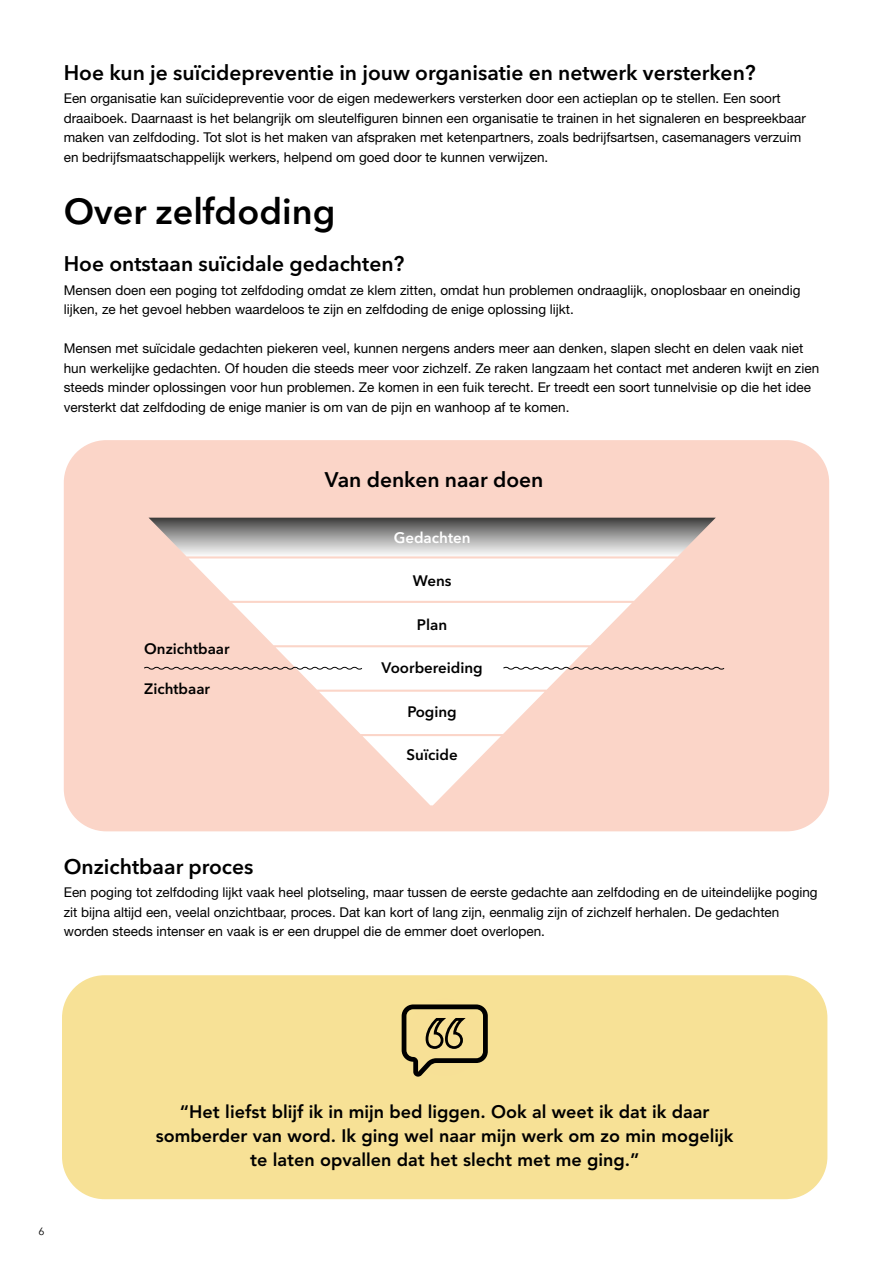
<style>
.page{position:relative;width:893px;height:1263px;background:#fff}
.page>*{position:absolute;margin:0;border:0;box-sizing:border-box;transform-origin:0 0}
.t1{font:600 36px "Avenir Next LT Pro";color:#000}
.t2{font:600 21px "Avenir Next LT Pro";color:#000}
.t3{font:800 18px/24px "Avenir LT Std";color:#000;text-align:center}
.t4{font:600 15.15px "Avenir Next LT Pro";color:#000}
.t5{font:600 15.15px "Avenir Next LT Pro";color:#fff}
.t6{font:600 15px "Avenir Next LT Pro";color:#000}
.t7{font:13.5px/19.5px "Helvetica Neue LT Std";color:#000}
.t8{font:10.5px "Avenir Next LT Pro";color:#000}
</style>
<div class="page">
<div style="left:62px;top:975px;width:765px;height:224px;background:#f7e196;border-radius:43px"></div>
<div style="left:64px;top:440px;width:765px;height:391px;background:#fbd5c8;border-radius:43px"></div>
<svg style="left:144px;top:518px;width:581px;height:287px"></svg>
<svg style="left:402px;top:1004px;width:86px;height:72px"></svg>
<h2 class="t2" style="left:64px;top:60px;width:693px">Hoe kun je suïcidepreventie in jouw organisatie en netwerk versterken?</h2>
<p class="t7" style="left:64px;top:89px;width:744px">Een organisatie kan suïcidepreventie voor de eigen medewerkers versterken door een actieplan op te stellen. Een soort draaiboek. Daarnaast is het belangrijk om sleutelfiguren binnen een organisatie te trainen in het signaleren en bespreekbaar maken van zelfdoding. Tot slot is het maken van afspraken met ketenpartners, zoals bedrijfsartsen, casemanagers verzuim en bedrijfsmaatschappelijk werkers, helpend om goed door te kunnen verwijzen.</p>
<h1 class="t1" style="left:64px;top:189px;width:273px">Over zelfdoding</h1>
<h2 class="t2" style="left:64px;top:251px;width:342px">Hoe ontstaan suïcidale gedachten?</h2>
<p class="t7" style="left:64px;top:280px;width:738px">Mensen doen een poging tot zelfdoding omdat ze klem zitten, omdat hun problemen ondraaglijk, onoplosbaar en oneindig lijken, ze het gevoel hebben waardeloos te zijn en zelfdoding de enige oplossing lijkt.</p>
<p class="t7" style="left:64px;top:339px;width:757px">Mensen met suïcidale gedachten piekeren veel, kunnen nergens anders meer aan denken, slapen slecht en delen vaak niet hun werkelijke gedachten. Of houden die steeds meer voor zichzelf. Ze raken langzaam het contact met anderen kwijt en zien steeds minder oplossingen voor hun problemen. Ze komen in een fuik terecht. Er treedt een soort tunnelvisie op die het idee versterkt dat zelfdoding de enige manier is om van de pijn en wanhoop af te komen.</p>
<p class="t6" style="left:144px;top:640px;width:87px">Onzichtbaar</p>
<p class="t6" style="left:144px;top:680px;width:67px">Zichtbaar</p>
<h2 class="t2" style="left:325px;top:467px;width:220px">Van denken naar doen</h2>
<p class="t5" style="left:394px;top:528px;width:79px">Gedachten</p>
<p class="t4" style="left:413px;top:572px;width:40px">Wens</p>
<p class="t4" style="left:417px;top:615px;width:32px">Plan</p>
<p class="t4" style="left:381px;top:659px;width:103px">Voorbereiding</p>
<p class="t4" style="left:407px;top:702px;width:51px">Poging</p>
<p class="t4" style="left:407px;top:746px;width:53px">Suïcide</p>
<h2 class="t2" style="left:64px;top:853px;width:191px">Onzichtbaar proces</h2>
<p class="t7" style="left:64px;top:883px;width:755px">Een poging tot zelfdoding lijkt vaak heel plotseling, maar tussen de eerste gedachte aan zelfdoding en de uiteindelijke poging zit bijna altijd een, veelal onzichtbaar, proces. Dat kan kort of lang zijn, eenmalig zijn of zichzelf herhalen. De gedachten worden steeds intenser en vaak is er een druppel die de emmer doet overlopen.</p>
<p class="t8" style="left:39px;top:1225px;width:8px">6</p>
<h3 class="t3" style="left:156px;top:1100px;width:579px">“Het liefst blijf ik in mijn bed liggen. Ook al weet ik dat ik daar somberder van word. Ik ging wel naar mijn werk om zo min mogelijk te laten opvallen dat het slecht met me ging.”</h3>
</div>
